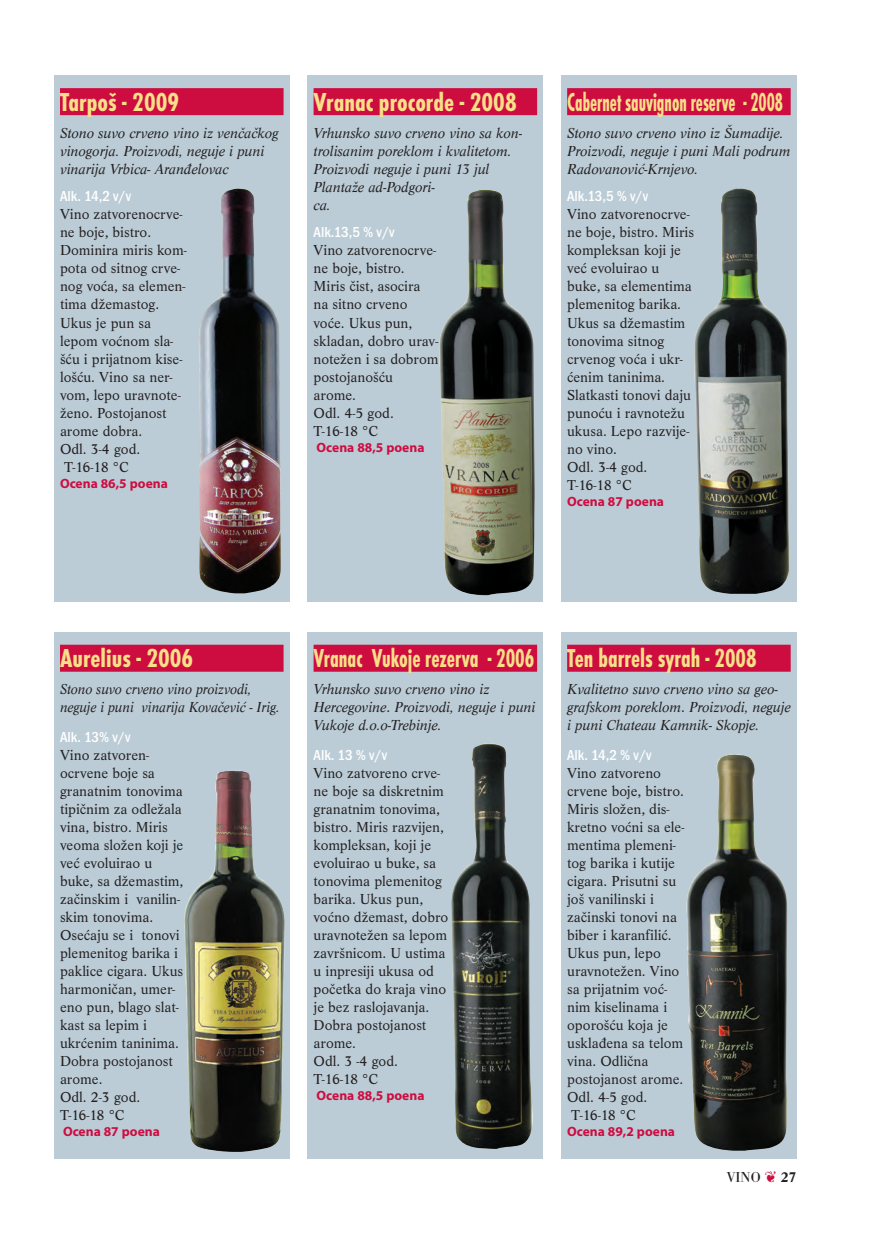
<style>
.page{position:relative;width:872px;height:1234px;background:#fff}
.page>*{position:absolute;margin:0;border:0;box-sizing:border-box;transform-origin:0 0}
.vinoNaslov{font:700 condensed 27px "Futura TEE";color:#f7e088}
.vinoNaslov-2{font:700 condensed 27px "Futura TEE";color:#f7e088;scale:.7 1}
.vinoNaslov-3{font:700 condensed 27px "Futura TEE";color:#f7e088;scale:.82 1}
.vinoNaslov-4{font:700 condensed 27px "Futura TEE";color:#f7e088;scale:.9 1}
.t1{font:15px/18px "Life TEE";color:#231f20}
.t2{font:italic 15px/18px "Life TEE";color:#231f20}
.alc{font:500 condensed 15px "Franklin Got Itc TEE";color:#fff}
.t3{font:italic 15px/18px "Life TEE";color:#231f20;scale:.95 1}
.t4{font:15px "Bodoni Ant TEE";color:#231f20}
._10_OCENA{font:700 13.5px "Myriad Pro";color:#cd0d40}
.s1{font-style:normal}
.s2{color:#cd0d40}
.s3{font-family:"Life TEE";font-weight:700}
</style>
<div class="page">
<div style="left:54px;top:631px;width:235px;height:527px;background:#bbccd6"></div>
<div style="left:60px;top:644px;width:223px;height:27px;background:#cd0d40"></div>
<img style="left:184px;top:770px;width:101px;height:382px">
<div style="left:307px;top:631px;width:236px;height:527px;background:#bbccd6"></div>
<div style="left:313px;top:644px;width:224px;height:27px;background:#cd0d40"></div>
<img style="left:451px;top:743px;width:82px;height:405px">
<div style="left:561px;top:631px;width:235px;height:527px;background:#bbccd6"></div>
<div style="left:567px;top:644px;width:223px;height:27px;background:#cd0d40"></div>
<img style="left:686px;top:754px;width:102px;height:396px">
<div style="left:307px;top:75px;width:236px;height:527px;background:#bbccd6"></div>
<div style="left:313px;top:88px;width:224px;height:27px;background:#cd0d40"></div>
<img style="left:439px;top:190px;width:96px;height:406px">
<div style="left:561px;top:75px;width:235px;height:527px;background:#bbccd6"></div>
<div style="left:567px;top:88px;width:223px;height:27px;background:#cd0d40"></div>
<img style="left:694px;top:188px;width:95px;height:405px">
<svg style="left:54px;top:75px;width:235px;height:527px;background:#a4afb8"></svg>
<div style="left:60px;top:88px;width:223px;height:27px;background:#cd0d40"></div>
<img style="left:198px;top:190px;width:30px;height:353px">
<p class="vinoNaslov" style="left:60px;top:86px;width:121px">Tarpoš - 2009</p>
<p class="t2" style="left:60px;top:124px;width:220px">Stono suvo crveno vino iz venčačkog vinogorja. Proizvodi, neguje i puni vinarija Vrbica- Aranđelovac</p>
<p class="alc" style="left:60px;top:188px;width:73px">Alk. 14,2 v/v</p>
<p class="t1" style="left:60px;top:205px;width:128px">Vino zatvorenocrve&shy;ne boje, bistro.<br>Dominira miris kom&shy;pota od sitnog crve&shy;nog voća, sa elemen&shy;tima džemastog.<br>Ukus je pun sa lepom voćnom sla&shy;šću i prijatnom kise&shy;lošću. Vino sa ner&shy;vom, lepo uravnote&shy;ženo. Postojanost arome dobra.</p>
<p class="t1" style="left:60px;top:439px;width:82px">Odl. 3-4 god.</p>
<p class="t1" style="left:64px;top:457px;width:66px">T-16-18 °C</p>
<p class="_10_OCENA" style="left:60px;top:474px;width:109px">Ocena 86,5 poena</p>
<p class="vinoNaslov" style="left:313px;top:86px;width:205px">Vranac procorde - 2008</p>
<p class="t2" style="left:313px;top:124px;width:210px">Vrhunsko suvo crveno vino sa kon&shy;trolisanim poreklom i kvalitetom.<br>Proizvodi neguje i puni 13 jul<br>Plantaže ad-Podgori-<br>ca.</p>
<p class="alc" style="left:313px;top:224px;width:82px">Alk.13,5 % v/v</p>
<p class="t1" style="left:313px;top:241px;width:126px">Vino zatvorenocrve&shy;ne boje, bistro.<br>Miris čist, asocira na sitno crveno voće. Ukus pun, skladan, dobro urav&shy;notežen i sa dobrom postojanošću arome.</p>
<p class="t1" style="left:313px;top:403px;width:82px">Odl. 4-5 god.</p>
<p class="t1" style="left:313px;top:421px;width:66px">T-16-18 °C</p>
<p class="_10_OCENA" style="left:316px;top:438px;width:109px">Ocena 88,5 poena</p>
<p class="vinoNaslov-2" style="left:567px;top:86px;width:310px">Cabernet sauvignon reserve - 2008</p>
<p class="t2" style="left:567px;top:124px;width:225px">Stono suvo crveno vino iz Šumadije.<br>Proizvodi, neguje i puni Mali podrum<br>Radovanović-Krnjevo.</p>
<p class="alc" style="left:567px;top:188px;width:82px">Alk.13,5 % v/v</p>
<p class="t1" style="left:567px;top:205px;width:128px">Vino zatvorenocrve&shy;ne boje, bistro. Miris kompleksan koji je već evoluirao u buke, sa elementima plemenitog barika.<br>Ukus sa džemastim tonovima sitnog crvenog voća i ukr&shy;ćenim taninima.<br>Slatkasti tonovi daju punoću i ravnotežu ukusa. Lepo razvije&shy;no vino.</p>
<p class="t1" style="left:567px;top:457px;width:82px">Odl. 3-4 god.</p>
<p class="t1" style="left:567px;top:475px;width:66px">T-16-18 °C</p>
<p class="_10_OCENA" style="left:567px;top:492px;width:98px">Ocena 87 poena</p>
<p class="vinoNaslov" style="left:60px;top:642px;width:135px">Aurelius - 2006</p>
<p class="t3" style="left:60px;top:680px;width:232px">Stono suvo crveno vino proizvodi, neguje i puni vinarija Kovačević - Irig.</p>
<p class="alc" style="left:60px;top:728px;width:72px">Alk. 13% v/v</p>
<p class="t1" style="left:60px;top:745px;width:125px">Vino zatvoren&shy;ocrvene boje sa granatnim tonovima tipičnim za odležala vina, bistro. Miris veoma složen koji je već evoluirao u buke, sa džemastim, začinskim i vanilin&shy;skim tonovima.<br>Osećaju se i tonovi plemenitog barika i paklice cigara. Ukus harmoničan, umer&shy;eno pun, blago slat&shy;kast sa lepim i ukrćenim taninima.<br>Dobra postojanost arome.</p>
<p class="t1" style="left:60px;top:1087px;width:82px">Odl. 2-3 god.</p>
<p class="t1" style="left:60px;top:1105px;width:66px">T-16-18 °C</p>
<p class="_10_OCENA" style="left:63px;top:1122px;width:98px">Ocena 87 poena</p>
<p class="vinoNaslov-3" style="left:313px;top:642px;width:271px">Vranac Vukoje rezerva - 2006</p>
<p class="t2" style="left:313px;top:680px;width:223px">Vrhunsko suvo crveno vino iz<br>Hercegovine<span class="s1">.</span> Proizvodi, neguje i puni<br>Vukoje d.o.o-Trebinje.</p>
<p class="alc" style="left:313px;top:746px;width:75px">Alk. 13 % v/v</p>
<p class="t1" style="left:313px;top:763px;width:136px">Vino zatvoreno crve&shy;ne boje sa diskretnim granatnim tonovima, bistro. Miris razvijen, kompleksan, koji je evoluirao u buke, sa tonovima plemenitog barika. Ukus pun, voćno džemast, dobro uravnotežen sa lepom završnicom. U ustima u inpresiji ukusa od početka do kraja vino je bez raslojavanja.<br>Dobra postojanost arome.</p>
<p class="t1" style="left:313px;top:1051px;width:86px">Odl. 3 -4 god.</p>
<p class="t1" style="left:313px;top:1069px;width:66px">T-16-18 °C</p>
<p class="_10_OCENA" style="left:316px;top:1086px;width:109px">Ocena 88,5 poena</p>
<p class="vinoNaslov-4" style="left:567px;top:642px;width:212px">Ten barrels syrah - 2008</p>
<p class="t2" style="left:567px;top:680px;width:225px">Kvalitetno suvo crveno vino sa geo&shy;grafskom poreklom<span class="s1">.</span> Proizvodi, neguje i puni Chateau Kamnik- Skopje.</p>
<p class="alc" style="left:567px;top:746px;width:86px">Alk. 14,2 % v/v</p>
<p class="t1" style="left:567px;top:763px;width:119px">Vino zatvoreno crvene boje, bistro.<br>Miris složen, dis&shy;kretno voćni sa ele&shy;mentima plemeni&shy;tog barika i kutije cigara. Prisutni su još vanilinski i začinski tonovi na biber i karanfilić.<br>Ukus pun, lepo uravnotežen. Vino sa prijatnim voć&shy;nim kiselinama i oporošću koja je usklađena sa telom vina. Odlična postojanost arome.</p>
<p class="t1" style="left:567px;top:1087px;width:82px">Odl. 4-5 god.</p>
<p class="t1" style="left:571px;top:1105px;width:66px">T-16-18 °C</p>
<p class="_10_OCENA" style="left:567px;top:1122px;width:109px">Ocena 89,2 poena</p>
<p class="t4" style="left:727px;top:1169px;width:71px">VINO <span class="s2">❦</span> <span class="s3">27</span></p>
</div>
